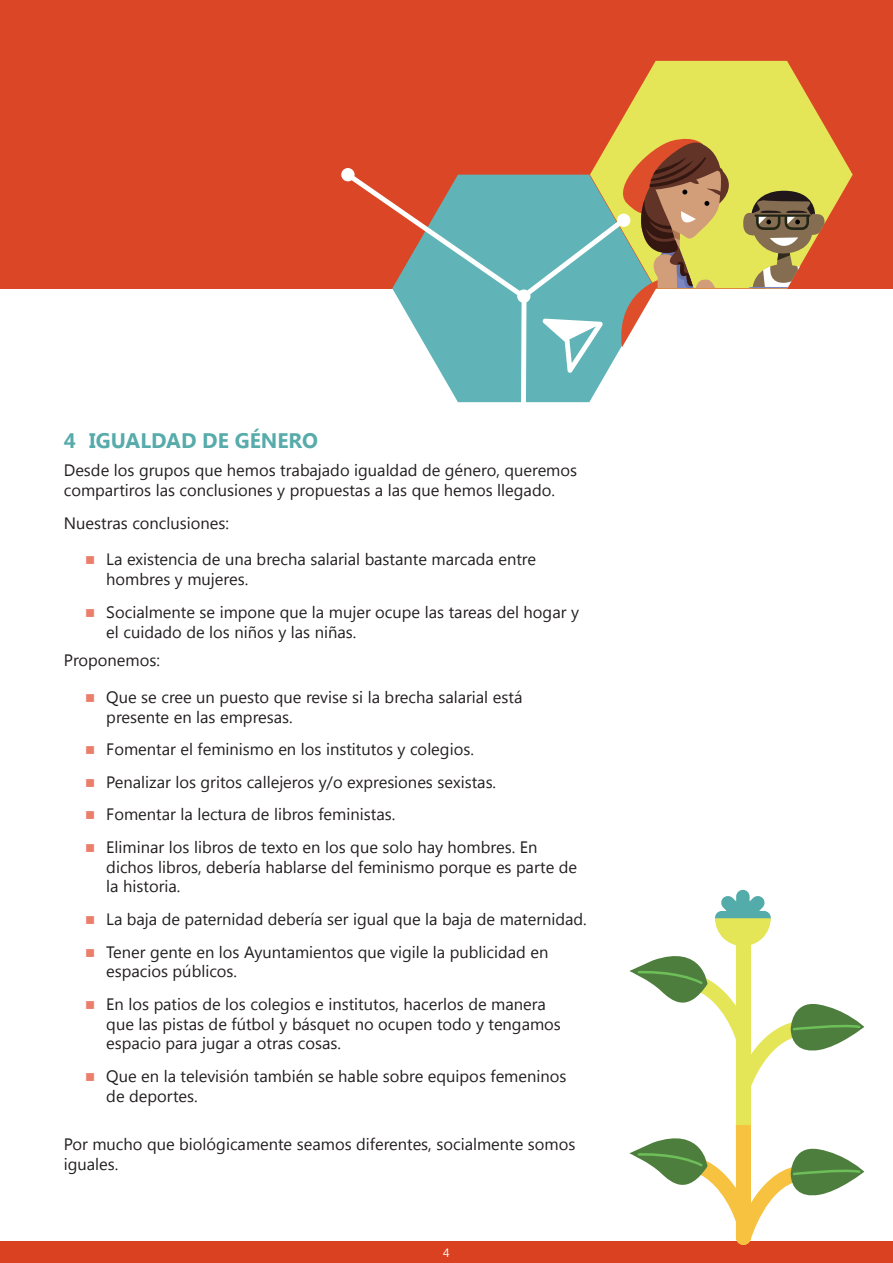
<style>
.page{position:relative;width:893px;height:1263px;background:#fff}
.page>*{position:absolute;margin:0;border:0;box-sizing:border-box;transform-origin:0 0}
.t1{font:700 21px "Segoe UI";color:#57abab}
.t2{font:16.5px/19.8px "Segoe UI";color:#231f20}
.t3{font:12px "Segoe UI";color:#fff}
</style>
<div class="page">
<div style="left:0;top:1242px;width:893px;height:21px;background:#da4120"></div>
<div style="left:0;top:0;width:893px;height:289px;background:#db4726"></div>
<svg style="left:629px;top:890px;width:235px;height:355px"></svg>
<svg style="left:613px;top:61px;width:240px;height:158px;fill:#e5e657"></svg>
<svg style="left:594px;top:135px;width:233px;height:199px"></svg>
<svg style="left:341px;top:168px;width:289px;height:235px;fill:#60b4b7"></svg>
<p class="t1" style="left:64px;top:425px;width:256px">4 IGUALDAD DE GÉNERO</p>
<p class="t2" style="left:64px;top:460px;width:515px">Desde los grupos que hemos trabajado igualdad de género, queremos compartiros las conclusiones y propuestas a las que hemos llegado.</p>
<p class="t2" style="left:64px;top:512px;width:167px">Nuestras conclusiones:</p>
<p class="t2" style="left:106px;top:549px;width:431px">La existencia de una brecha salarial bastante marcada entre hombres y mujeres.</p>
<p class="t2" style="left:106px;top:601px;width:474px">Socialmente se impone que la mujer ocupe las tareas del hogar y el cuidado de los niños y las niñas.</p>
<p class="t2" style="left:64px;top:649px;width:98px">Proponemos:</p>
<p class="t2" style="left:106px;top:686px;width:418px">Que se cree un puesto que revise si la brecha salarial está presente en las empresas.</p>
<p class="t2" style="left:106px;top:739px;width:369px">Fomentar el feminismo en los institutos y colegios.</p>
<p class="t2" style="left:106px;top:771px;width:391px">Penalizar los gritos callejeros y/o expresiones sexistas.</p>
<p class="t2" style="left:106px;top:804px;width:291px">Fomentar la lectura de libros feministas.</p>
<p class="t2" style="left:106px;top:836px;width:472px">Eliminar los libros de texto en los que solo hay hombres. En dichos libros, debería hablarse del feminismo porque es parte de la historia.</p>
<p class="t2" style="left:106px;top:908px;width:482px">La baja de paternidad debería ser igual que la baja de maternidad.</p>
<p class="t2" style="left:106px;top:941px;width:444px">Tener gente en los Ayuntamientos que vigile la publicidad en espacios públicos.</p>
<p class="t2" style="left:106px;top:993px;width:456px">En los patios de los colegios e institutos, hacerlos de manera que las pistas de fútbol y básquet no ocupen todo y tengamos espacio para jugar a otras cosas.</p>
<p class="t2" style="left:106px;top:1065px;width:462px">Que en la televisión también se hable sobre equipos femeninos de deportes.</p>
<p class="t2" style="left:64px;top:1133px;width:513px">Por mucho que biológicamente seamos diferentes, socialmente somos iguales.</p>
<p class="t3" style="left:443px;top:1244px;width:8px">4</p>
</div>
